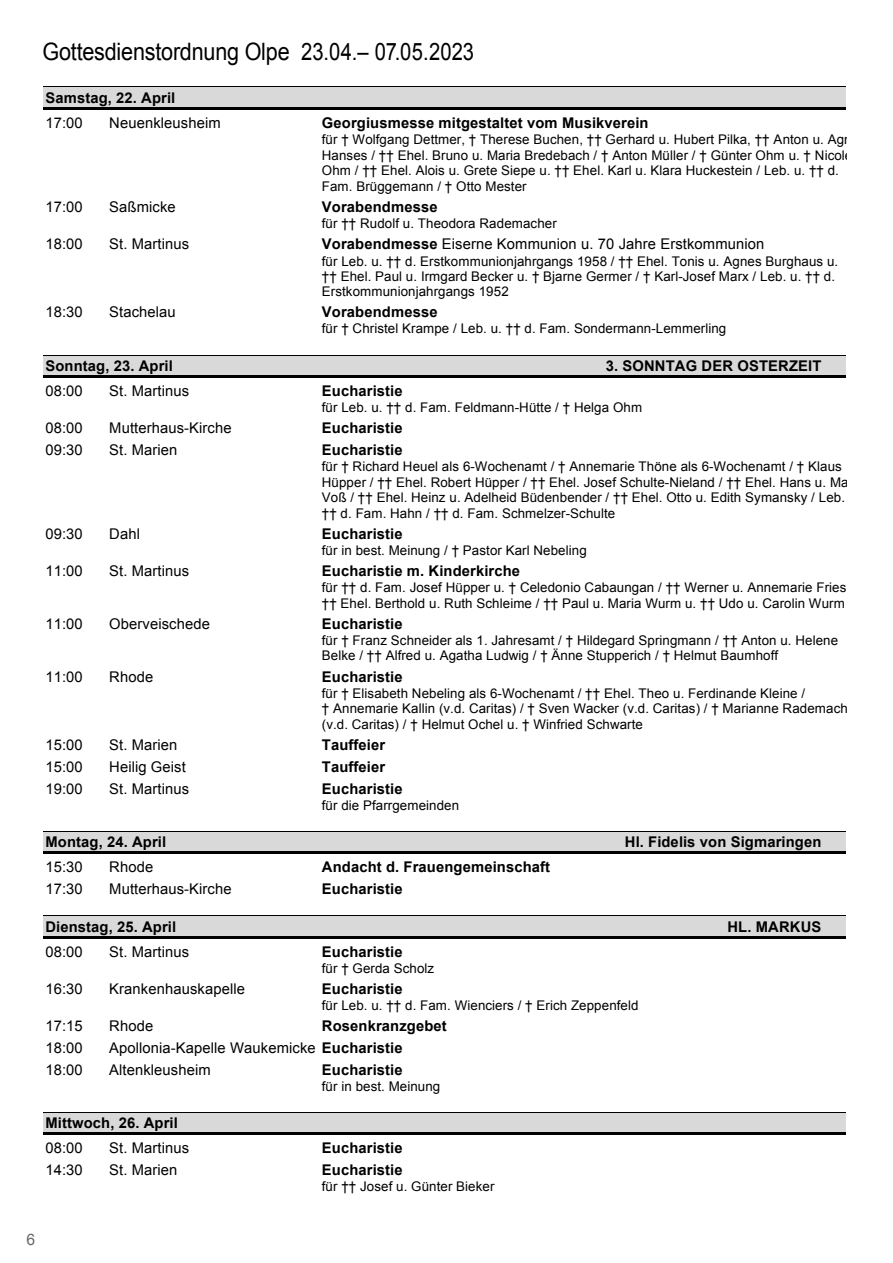
<style>
.page{position:relative;width:893px;height:1263px;background:#fff}
.page>*{position:absolute;margin:0;border:0;box-sizing:border-box;transform-origin:0 0}
.t1{font:24px "Arial";letter-spacing:-.01em;color:#000;scale:.9 1}
.t2{font:24px "Arial";letter-spacing:-.01em;color:#000;scale:.84 1}
.t3{font:700 18px "Arial";color:#000}
.t4{font:15.75px "Arial";color:#68676c}
.t5{font:14.7px "Arial";letter-spacing:.01em;color:#000}
.t6{font:700 14.7px "Arial";letter-spacing:.01em;color:#000}
.t7{font:13.35px/15.5px "Arial";letter-spacing:.01em;color:#000}
.s1{font-weight:700}
</style>
<div class="page">
<div style="left:43px;top:87px;width:803px;height:20px;background:#d9d9d9"></div>
<hr style="left:43px;top:87px;width:803px;height:1px;background:#000">
<hr style="left:43px;top:107px;width:803px;height:3px;background:#000">
<div style="left:43px;top:355px;width:803px;height:21px;background:#d9d9d9"></div>
<hr style="left:43px;top:355px;width:803px;height:1px;background:#000">
<hr style="left:43px;top:376px;width:803px;height:2px;background:#000">
<div style="left:43px;top:831px;width:803px;height:21px;background:#d9d9d9"></div>
<hr style="left:43px;top:831px;width:803px;height:1px;background:#000">
<hr style="left:43px;top:852px;width:803px;height:2px;background:#000">
<div style="left:43px;top:916px;width:803px;height:20px;background:#d9d9d9"></div>
<hr style="left:43px;top:915px;width:803px;height:1px;background:#000">
<hr style="left:43px;top:936px;width:803px;height:2px;background:#000">
<div style="left:43px;top:1113px;width:803px;height:20px;background:#d9d9d9"></div>
<hr style="left:43px;top:1112px;width:803px;height:1px;background:#000">
<hr style="left:43px;top:1133px;width:803px;height:2px;background:#000">
<h1 class="t1" style="left:43px;top:36px;width:276px">Gottesdienstordnung Olpe</h1>
<h1 class="t2" style="left:301px;top:36px;width:208px">23.04.– 07.05.2023</h1>
<h2 class="t3" style="left:45px;top:46px;width:411px">Gottesdienstordnung Olpe 23.04. bis 07.05.2023</h2>
<p class="t6" style="left:45px;top:88px;width:131px">Samstag, 22. April</p>
<p class="t5" style="left:45px;top:113px;width:39px">17:00</p>
<p class="t5" style="left:109px;top:113px;width:113px">Neuenkleusheim</p>
<p class="t6" style="left:322px;top:113px;width:328px">Georgiusmesse mitgestaltet vom Musikverein</p>
<p class="t7" style="left:322px;top:132px;width:546px">für † Wolfgang Dettmer, † Therese Buchen, †† Gerhard u. Hubert Pilka, †† Anton u. Agnes Hanses / †† Ehel. Bruno u. Maria Bredebach / † Anton Müller / † Günter Ohm u. † Nicole Ohm / †† Ehel. Alois u. Grete Siepe u. †† Ehel. Karl u. Klara Huckestein / Leb. u. †† d.<br>Fam. Brüggemann / † Otto Mester</p>
<p class="t5" style="left:45px;top:197px;width:39px">17:00</p>
<p class="t5" style="left:109px;top:197px;width:68px">Saßmicke</p>
<p class="t6" style="left:322px;top:197px;width:117px">Vorabendmesse</p>
<p class="t7" style="left:322px;top:215px;width:236px">für †† Rudolf u. Theodora Rademacher</p>
<p class="t5" style="left:45px;top:234px;width:39px">18:00</p>
<p class="t5" style="left:109px;top:234px;width:81px">St. Martinus</p>
<p class="t5" style="left:322px;top:234px;width:444px"><span class="s1">Vorabendmesse</span> Eiserne Kommunion u. 70 Jahre Erstkommunion</p>
<p class="t7" style="left:322px;top:253px;width:518px">für Leb. u. †† d. Erstkommunionjahrgangs 1958 / †† Ehel. Tonis u. Agnes Burghaus u. †† Ehel. Paul u. Irmgard Becker u. † Bjarne Germer / † Karl-Josef Marx / Leb. u. †† d.<br>Erstkommunionjahrgangs 1952</p>
<p class="t5" style="left:45px;top:303px;width:39px">18:30</p>
<p class="t5" style="left:109px;top:303px;width:68px">Stachelau</p>
<p class="t6" style="left:322px;top:302px;width:117px">Vorabendmesse</p>
<p class="t7" style="left:322px;top:321px;width:406px">für † Christel Krampe / Leb. u. †† d. Fam. Sondermann-Lemmerling</p>
<p class="t6" style="left:45px;top:356px;width:129px">Sonntag, 23. April</p>
<p class="t6" style="left:606px;top:356px;width:217px">3. SONNTAG DER OSTERZEIT</p>
<p class="t5" style="left:45px;top:381px;width:39px">08:00</p>
<p class="t5" style="left:109px;top:381px;width:81px">St. Martinus</p>
<p class="t6" style="left:322px;top:381px;width:82px">Eucharistie</p>
<p class="t7" style="left:322px;top:400px;width:322px">für Leb. u. †† d. Fam. Feldmann-Hütte / † Helga Ohm</p>
<p class="t5" style="left:45px;top:418px;width:39px">08:00</p>
<p class="t5" style="left:109px;top:418px;width:124px">Mutterhaus-Kirche</p>
<p class="t6" style="left:322px;top:418px;width:82px">Eucharistie</p>
<p class="t5" style="left:45px;top:440px;width:39px">09:30</p>
<p class="t5" style="left:109px;top:440px;width:70px">St. Marien</p>
<p class="t6" style="left:322px;top:440px;width:82px">Eucharistie</p>
<p class="t7" style="left:322px;top:459px;width:543px">für † Richard Heuel als 6-Wochenamt / † Annemarie Thöne als 6-Wochenamt / † Klaus Hüpper / †† Ehel. Robert Hüpper / †† Ehel. Josef Schulte-Nieland / †† Ehel. Hans u. Maria Voß / †† Ehel. Heinz u. Adelheid Büdenbender / †† Ehel. Otto u. Edith Symansky / Leb. u. †† d. Fam. Hahn / †† d. Fam. Schmelzer-Schulte</p>
<p class="t5" style="left:45px;top:524px;width:39px">09:30</p>
<p class="t5" style="left:109px;top:524px;width:32px">Dahl</p>
<p class="t6" style="left:322px;top:524px;width:82px">Eucharistie</p>
<p class="t7" style="left:322px;top:542px;width:266px">für in best. Meinung / † Pastor Karl Nebeling</p>
<p class="t5" style="left:45px;top:561px;width:39px">11:00</p>
<p class="t5" style="left:109px;top:561px;width:81px">St. Martinus</p>
<p class="t6" style="left:322px;top:561px;width:200px">Eucharistie m. Kinderkirche</p>
<p class="t7" style="left:322px;top:580px;width:533px">für †† d. Fam. Josef Hüpper u. † Celedonio Cabaungan / †† Werner u. Annemarie Fries / †† Ehel. Berthold u. Ruth Schleime / †† Paul u. Maria Wurm u. †† Udo u. Carolin Wurm</p>
<p class="t5" style="left:45px;top:614px;width:39px">11:00</p>
<p class="t5" style="left:109px;top:614px;width:102px">Oberveischede</p>
<p class="t6" style="left:322px;top:614px;width:82px">Eucharistie</p>
<p class="t7" style="left:322px;top:633px;width:518px">für † Franz Schneider als 1. Jahresamt / † Hildegard Springmann / †† Anton u. Helene<br>Belke / †† Alfred u. Agatha Ludwig / † Änne Stupperich / † Helmut Baumhoff</p>
<p class="t5" style="left:45px;top:667px;width:39px">11:00</p>
<p class="t5" style="left:109px;top:667px;width:46px">Rhode</p>
<p class="t6" style="left:322px;top:667px;width:82px">Eucharistie</p>
<p class="t7" style="left:322px;top:686px;width:539px">für † Elisabeth Nebeling als 6-Wochenamt / †† Ehel. Theo u. Ferdinande Kleine /<br>† Annemarie Kallin (v.d. Caritas) / † Sven Wacker (v.d. Caritas) / † Marianne Rademacher (v.d. Caritas) / † Helmut Ochel u. † Winfried Schwarte</p>
<p class="t5" style="left:45px;top:735px;width:39px">15:00</p>
<p class="t5" style="left:109px;top:735px;width:70px">St. Marien</p>
<p class="t6" style="left:322px;top:735px;width:65px">Tauffeier</p>
<p class="t5" style="left:45px;top:757px;width:39px">15:00</p>
<p class="t5" style="left:109px;top:757px;width:78px">Heilig Geist</p>
<p class="t6" style="left:322px;top:757px;width:65px">Tauffeier</p>
<p class="t5" style="left:45px;top:779px;width:39px">19:00</p>
<p class="t5" style="left:109px;top:779px;width:81px">St. Martinus</p>
<p class="t6" style="left:322px;top:779px;width:82px">Eucharistie</p>
<p class="t7" style="left:322px;top:797px;width:139px">für die Pfarrgemeinden</p>
<p class="t6" style="left:45px;top:832px;width:122px">Montag, 24. April</p>
<p class="t6" style="left:625px;top:832px;width:198px">Hl. Fidelis von Sigmaringen</p>
<p class="t5" style="left:45px;top:857px;width:39px">15:30</p>
<p class="t5" style="left:109px;top:857px;width:46px">Rhode</p>
<p class="t6" style="left:322px;top:857px;width:230px">Andacht d. Frauengemeinschaft</p>
<p class="t5" style="left:45px;top:879px;width:39px">17:30</p>
<p class="t5" style="left:109px;top:879px;width:124px">Mutterhaus-Kirche</p>
<p class="t6" style="left:322px;top:879px;width:82px">Eucharistie</p>
<p class="t6" style="left:45px;top:917px;width:132px">Dienstag, 25. April</p>
<p class="t6" style="left:727px;top:917px;width:96px">HL. MARKUS</p>
<p class="t5" style="left:45px;top:942px;width:39px">08:00</p>
<p class="t5" style="left:109px;top:942px;width:81px">St. Martinus</p>
<p class="t6" style="left:322px;top:942px;width:82px">Eucharistie</p>
<p class="t7" style="left:322px;top:960px;width:114px">für † Gerda Scholz</p>
<p class="t5" style="left:45px;top:979px;width:39px">16:30</p>
<p class="t5" style="left:109px;top:979px;width:137px">Krankenhauskapelle</p>
<p class="t6" style="left:322px;top:979px;width:82px">Eucharistie</p>
<p class="t7" style="left:322px;top:998px;width:318px">für Leb. u. †† d. Fam. Wienciers / † Erich Zeppenfeld</p>
<p class="t5" style="left:45px;top:1016px;width:39px">17:15</p>
<p class="t5" style="left:109px;top:1016px;width:46px">Rhode</p>
<p class="t6" style="left:322px;top:1016px;width:126px">Rosenkranzgebet</p>
<p class="t5" style="left:45px;top:1038px;width:39px">18:00</p>
<p class="t5" style="left:109px;top:1038px;width:295px">Apollonia-Kapelle Waukemicke <span class="s1">Eucharistie</span></p>
<p class="t5" style="left:45px;top:1060px;width:39px">18:00</p>
<p class="t5" style="left:109px;top:1060px;width:103px">Altenkleusheim</p>
<p class="t6" style="left:322px;top:1060px;width:82px">Eucharistie</p>
<p class="t7" style="left:322px;top:1078px;width:120px">für in best. Meinung</p>
<p class="t6" style="left:45px;top:1113px;width:134px">Mittwoch, 26. April</p>
<p class="t5" style="left:45px;top:1138px;width:39px">08:00</p>
<p class="t5" style="left:109px;top:1138px;width:81px">St. Martinus</p>
<p class="t6" style="left:322px;top:1138px;width:82px">Eucharistie</p>
<p class="t5" style="left:45px;top:1160px;width:39px">14:30</p>
<p class="t5" style="left:109px;top:1160px;width:70px">St. Marien</p>
<p class="t6" style="left:322px;top:1160px;width:82px">Eucharistie</p>
<p class="t7" style="left:322px;top:1179px;width:174px">für †† Josef u. Günter Bieker</p>
<p class="t4" style="left:27px;top:1229px;width:10px">6</p>
</div>
